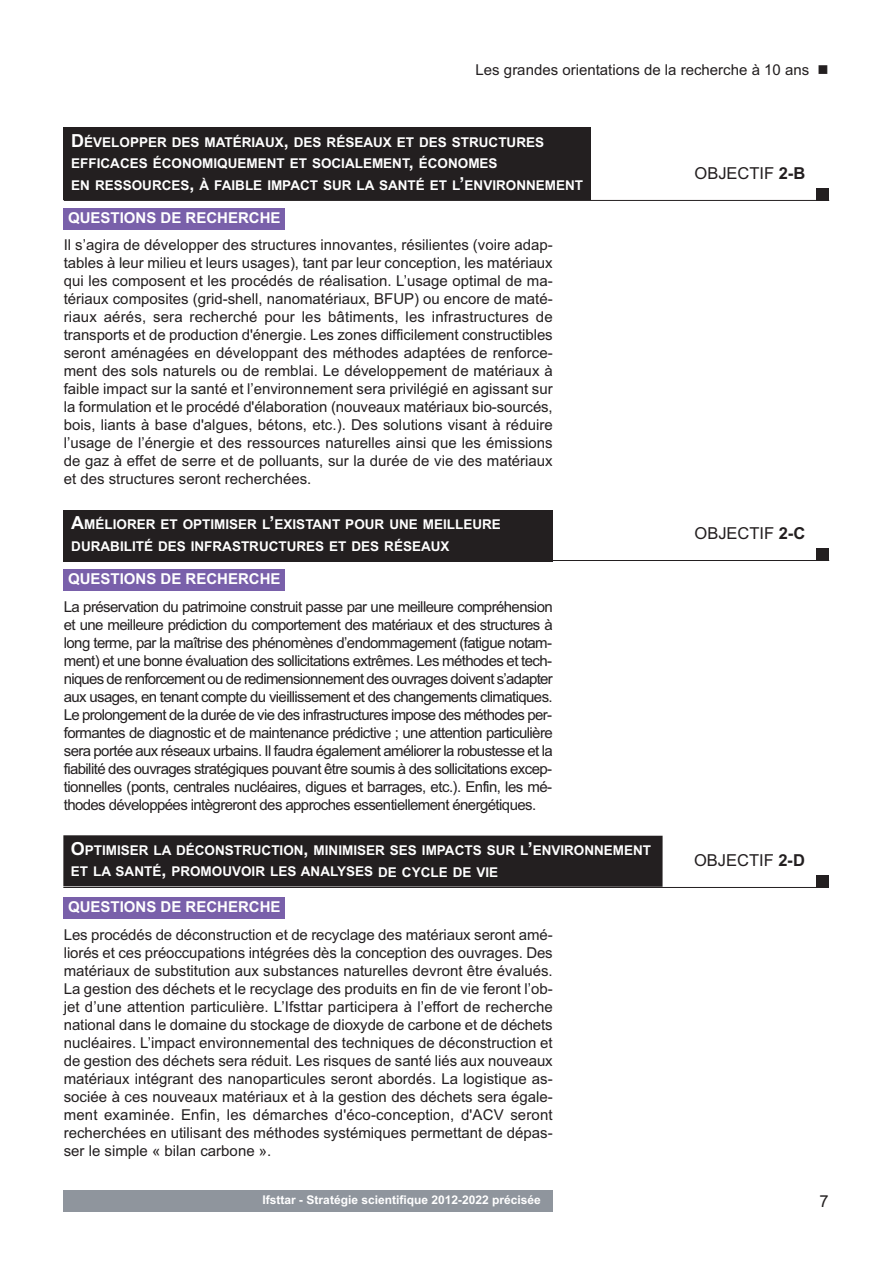
<style>
.page{position:relative;width:893px;height:1263px;background:#fff}
.page>*{position:absolute;margin:0;border:0;box-sizing:border-box;transform-origin:0 0}
.t1{font:16.5px "Arial";color:#231f20}
.t2{font:15px/18px "Arial";color:#231f20;text-align:justify}
.t3{font:700 15px "Arial";color:#fff}
.t4{font:700 13.5px/21.6px "Arial";color:#fff}
.t5{font:700 12px "Arial";color:#fff}
.s1{font-size:18px}
.s2{font-weight:700}
</style>
<div class="page">
<div style="left:64px;top:1191px;width:489px;height:21px;background:#8f959d"></div>
<hr style="left:64px;top:560px;width:765px;height:1px;background:#231f20">
<div style="left:816px;top:548px;width:13px;height:13px;background:#231f20"></div>
<div style="left:64px;top:510px;width:489px;height:51px;background:#231f20"></div>
<hr style="left:63px;top:887px;width:766px;height:1px;background:#231f20">
<div style="left:816px;top:875px;width:13px;height:13px;background:#231f20"></div>
<div style="left:63px;top:835px;width:600px;height:52px;background:#231f20"></div>
<hr style="left:64px;top:200px;width:765px;height:1px;background:#231f20">
<div style="left:816px;top:188px;width:13px;height:13px;background:#231f20"></div>
<div style="left:64px;top:128px;width:527px;height:72px;background:#231f20"></div>
<div style="left:64px;top:208px;width:221px;height:22px;background:#7960aa"></div>
<div style="left:64px;top:570px;width:221px;height:21px;background:#7960aa"></div>
<div style="left:64px;top:898px;width:221px;height:21px;background:#7960aa"></div>
<p class="t2" style="left:476px;top:61px;width:355px">Les grandes orientations de la recherche à 10 ans ■</p>
<p class="t4" style="left:71px;top:131px;width:513px"><span class="s1">D</span>ÉVELOPPER DES MATÉRIAUX<span class="s1">,</span> DES RÉSEAUX ET DES STRUCTURES<br>EFFICACES ÉCONOMIQUEMENT ET SOCIALEMENT<span class="s1">,</span> ÉCONOMES<br>EN RESSOURCES<span class="s1">,</span> À FAIBLE IMPACT SUR LA SANTÉ ET L<span class="s1">’</span>ENVIRONNEMENT</p>
<p class="t3" style="left:68px;top:209px;width:214px">QUESTIONS DE RECHERCHE</p>
<p class="t2" style="left:64px;top:236px;width:490px">Il s’agira de développer des structures innovantes, résilientes (voire adap&shy;tables à leur milieu et leurs usages), tant par leur conception, les matériaux qui les composent et les procédés de réalisation. L’usage optimal de ma&shy;tériaux composites (grid-shell, nanomatériaux, bfUP) ou encore de maté&shy;riaux aérés, sera recherché pour les bâtiments, les infrastructures de transports et de production d'énergie. Les zones difficilement constructibles seront aménagées en développant des méthodes adaptées de renforce&shy;ment des sols naturels ou de remblai. Le développement de matériaux à faible impact sur la santé et l’environnement sera privilégié en agissant sur la formulation et le procédé d'élaboration (nouveaux matériaux bio-sourcés, bois, liants à base d'algues, bétons, etc.). Des solutions visant à réduire l’usage de l’énergie et des ressources naturelles ainsi que les émissions de gaz à effet de serre et de polluants, sur la durée de vie des matériaux et des structures seront recherchées.</p>
<p class="t4" style="left:71px;top:514px;width:431px"><span class="s1">A</span>MÉLIORER ET OPTIMISER L<span class="s1">’</span>EXISTANT POUR UNE MEILLEURE<br>DURABILITÉ DES INFRASTRUCTURES ET DES RÉSEAUX</p>
<p class="t3" style="left:68px;top:570px;width:214px">QUESTIONS DE RECHERCHE</p>
<p class="t2" style="left:64px;top:598px;width:490px">La préservation du patrimoine construit passe par une meilleure compréhension et une meilleure prédiction du comportement des matériaux et des structures à long terme, par la maîtrise des phénomènes d’endommagement (fatigue notam&shy;ment) et une bonne évaluation des sollicitations extrêmes. Les méthodes et tech&shy;niques de renforcement ou de redimensionnement des ouvrages doivent s’adapter aux usages, en tenant compte du vieillissement et des changements climatiques.<br>Le prolongement de la durée de vie des infrastructures impose des méthodes per&shy;formantes de diagnostic et de maintenance prédictive ; une attention particulière sera portée aux réseaux urbains. Il faudra également améliorer la robustesse et la fiabilité des ouvrages stratégiques pouvant être soumis à des sollicitations excep&shy;tionnelles (ponts, centrales nucléaires, digues et barrages, etc.). enfin, les mé&shy;thodes développées intègreront des approches essentiellement énergétiques.</p>
<p class="t4" style="left:71px;top:839px;width:582px"><span class="s1">O</span>PTIMISER LA DÉCONSTRUCTION<span class="s1">,</span> MINIMISER SES IMPACTS SUR L<span class="s1">’</span>ENVIRONNEMENT<br>ET LA SANTÉ<span class="s1">,</span> PROMOUVOIR LES ANALYSES DE CYCLE DE VIE</p>
<p class="t3" style="left:68px;top:898px;width:214px">QUESTIONS DE RECHERCHE</p>
<p class="t2" style="left:64px;top:925px;width:491px">Les procédés de déconstruction et de recyclage des matériaux seront amé&shy;liorés et ces préoccupations intégrées dès la conception des ouvrages. Des matériaux de substitution aux substances naturelles devront être évalués.<br>La gestion des déchets et le recyclage des produits en fin de vie feront l’ob&shy;jet d’une attention particulière. L’Ifsttar participera à l’effort de recherche national dans le domaine du stockage de dioxyde de carbone et de déchets nucléaires. L’impact environnemental des techniques de déconstruction et de gestion des déchets sera réduit. Les risques de santé liés aux nouveaux matériaux intégrant des nanoparticules seront abordés. La logistique as&shy;sociée à ces nouveaux matériaux et à la gestion des déchets sera égale&shy;ment examinée. enfin, les démarches d'éco-conception, d'ACV seront recherchées en utilisant des méthodes systémiques permettant de dépas&shy;ser le simple « bilan carbone ».</p>
<p class="t1" style="left:694px;top:164px;width:112px">ObjeCtIf <span class="s2">2-B</span></p>
<p class="t1" style="left:694px;top:524px;width:112px">ObjeCtIf <span class="s2">2-C</span></p>
<p class="t1" style="left:694px;top:851px;width:112px">ObjeCtIf <span class="s2">2-D</span></p>
<p class="t5" style="left:263px;top:1193px;width:280px">Ifsttar - Stratégie scientifique 2012-2022 précisée</p>
<p class="t1" style="left:820px;top:1191px;width:11px">7</p>
</div>
